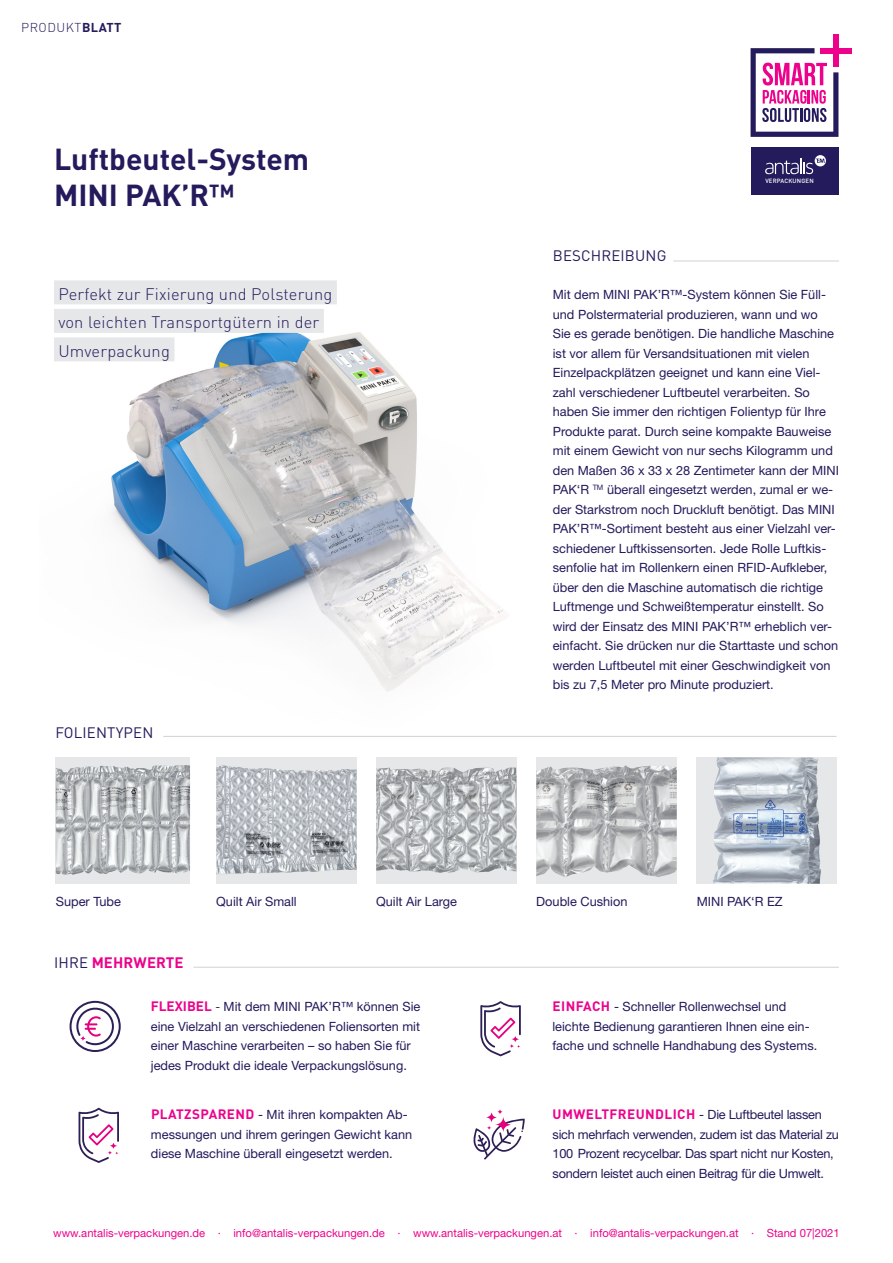
<style>
.page{position:relative;width:893px;height:1263px;background:#fff}
.page>*{position:absolute;margin:0;border:0;box-sizing:border-box;transform-origin:0 0}
.t1{font:700 30px "DINOT";color:#231b5c}
.Image-Title{font:300 16.5px/28.5px "DINOT";letter-spacing:.01em;color:#231b5c}
.t2{font:15px "DINOT";letter-spacing:.01em;color:#231b5c}
.t3{font:700 15px "DINOT";letter-spacing:.01em;color:#ed028c}
.Body{font:12.75px/19.5px "Helvetica Neue LT Std";color:#231b5c}
.Mehrwert-Umwelt{font:12.75px/19.5px "Helvetica Neue LT Std";color:#231b5c}
.Mehrwert-Umwelt-2{font:12.75px/19.5px "Helvetica Neue LT Std";letter-spacing:-.02em;color:#231b5c}
.t4{font:300 12.75px "DINOT";letter-spacing:.04em;color:#231b5c}
.t5{font:11.25px "Helvetica Neue LT Std";color:#ed028c}
.t6{font:500 6px "DINOT";letter-spacing:.025em;color:#fff}
.s1{font-weight:700}
.s2{font-weight:400;color:#231b5c}
.s3{font-family:"DINOT";font-weight:700;font-size:13.5px;color:#ed028c}
.s4{font-family:"DINOT";color:#231f20}
</style>
<div class="page">
<hr style="left:193px;top:967px;width:646px;height:1px;background:#d1d2d4">
<hr style="left:673px;top:261px;width:166px;height:1px;background:#d1d2d4">
<div style="left:750px;top:147px;width:88px;height:48px;background:#231b5c"></div>
<svg style="left:765px;top:155px;width:61px;height:19px"></svg>
<svg style="left:751px;top:48px;width:87px;height:89px"></svg>
<div style="left:833px;top:35px;width:5px;height:32px;background:#ed028c"></div>
<div style="left:820px;top:48px;width:32px;height:5px;background:#ed028c"></div>
<img style="left:54px;top:332px;width:453px;height:360px">
<svg style="left:70px;top:1001px;width:51px;height:51px"></svg>
<svg style="left:473px;top:1109px;width:52px;height:50px"></svg>
<svg style="left:480px;top:1001px;width:41px;height:55px"></svg>
<div style="left:54px;top:280px;width:283px;height:24px;background:#e6e7e9"></div>
<div style="left:54px;top:309px;width:270px;height:24px;background:#e6e7e9"></div>
<div style="left:54px;top:337px;width:120px;height:24px;background:#e6e7e9"></div>
<hr style="left:163px;top:736px;width:674px;height:1px;background:#d1d2d4">
<div style="left:56px;top:757px;width:134px;height:127px;background:#e6e7e9"></div>
<img style="left:56px;top:765px;width:134px;height:110px">
<div style="left:216px;top:757px;width:141px;height:127px;background:#e6e7e9"></div>
<img style="left:216px;top:765px;width:141px;height:109px">
<div style="left:376px;top:757px;width:140px;height:127px;background:#e6e7e9"></div>
<img style="left:376px;top:767px;width:140px;height:106px">
<div style="left:536px;top:757px;width:141px;height:127px;background:#e6e7e9"></div>
<img style="left:536px;top:765px;width:141px;height:112px">
<div style="left:697px;top:757px;width:140px;height:127px;background:#e6e7e9"></div>
<img style="left:713px;top:757px;width:108px;height:127px">
<svg style="left:79px;top:1108px;width:40px;height:55px"></svg>
<p class="t4" style="left:21px;top:18px;width:102px">PRODUKT<span class="s1">BLATT</span></p>
<p class="t1" style="left:54px;top:135px;width:257px">Luftbeutel-System</p>
<p class="t1" style="left:54px;top:171px;width:182px">MINI PAK’R™</p>
<p class="Image-Title" style="left:58px;top:278px;width:275px">Perfekt zur Fixierung und Polsterung</p>
<p class="Image-Title" style="left:58px;top:307px;width:262px">von leichten Transportgütern in der<br>Umverpackung</p>
<p class="t2" style="left:55px;top:721px;width:99px">FOLIENTYPEN</p>
<p class="t2" style="left:553px;top:244px;width:115px">BESCHREIBUNG</p>
<p class="t6" style="left:765px;top:176px;width:50px">VERPACKUNGEN</p>
<p class="Body" style="left:553px;top:285px;width:288px">Mit dem MINI PAK’R™-System können Sie Füll&shy;und Polstermaterial produzieren, wann und wo<br>Sie es gerade benötigen. Die handliche Maschine ist vor allem für Versandsituationen mit vielen Einzelpackplätzen geeignet und kann eine Viel&shy;zahl verschiedener Luftbeutel verarbeiten. So haben Sie immer den richtigen Folientyp für Ihre Produkte parat. Durch seine kompakte Bauweise mit einem Gewicht von nur sechs Kilogramm und den Maßen 36 x 33 x 28 Zentimeter kann der MINI PAK‘R <sup>TM</sup> überall eingesetzt werden, zumal er we&shy;der Starkstrom noch Druckluft benötigt. Das MINI PAK’R™-Sortiment besteht aus einer Vielzahl ver&shy;schiedener Luftkissensorten. Jede Rolle Luftkis&shy;senfolie hat im Rollenkern einen RFID-Aufkleber, über den die Maschine automatisch die richtige Luftmenge und Schweißtemperatur einstellt. So wird der Einsatz des MINI PAK’R™ erheblich ver&shy;einfacht. Sie drücken nur die Starttaste und schon werden Luftbeutel mit einer Geschwindigkeit von bis zu 7,5 Meter pro Minute produziert.</p>
<p class="Body" style="left:56px;top:892px;width:67px">Super Tube</p>
<p class="Body" style="left:216px;top:892px;width:82px">Quilt Air Small</p>
<p class="Body" style="left:376px;top:892px;width:82px">Quilt Air Large</p>
<p class="Body" style="left:536px;top:892px;width:93px">Double Cushion</p>
<p class="Body" style="left:697px;top:892px;width:87px">MINI PAK‘R EZ</p>
<p class="t3" style="left:54px;top:950px;width:131px"><span class="s2">IHRE</span> MEHRWERTE</p>
<p class="Body" style="left:151px;top:997px;width:271px"><span class="s3">FLEXIBEL</span> <span class="s4">-</span> Mit dem MINI PAK’R™ können Sie eine Vielzahl an verschiedenen Foliensorten mit einer Maschine verarbeiten – so haben Sie für jedes Produkt die ideale Verpackungslösung.</p>
<p class="Mehrwert-Umwelt" style="left:552px;top:997px;width:266px"><span class="s3">EINFACH</span> - Schneller Rollenwechsel und leichte Bedienung garantieren Ihnen eine ein&shy;fache und schnelle Handhabung des Systems.</p>
<p class="Mehrwert-Umwelt" style="left:151px;top:1105px;width:263px"><span class="s3">PLATZSPAREND</span> - Mit ihren kompakten Ab&shy;messungen und ihrem geringen Gewicht kann diese Maschine überall eingesetzt werden.</p>
<p class="Mehrwert-Umwelt-2" style="left:553px;top:1105px;width:288px"><span class="s3">UMWELTFREUNDLICH</span> - Die Luftbeutel lassen sich mehrfach verwenden, zudem ist das Material zu 100 Prozent recycelbar. Das spart nicht nur Kosten, sondern leistet auch einen Beitrag für die Umwelt.</p>
<p class="t5" style="left:53px;top:1226px;width:788px">www.antalis-verpackungen.de · info@antalis-verpackungen.de · www.antalis-verpackungen.at · info@antalis-verpackungen.at · Stand 07|2021</p>
</div>
